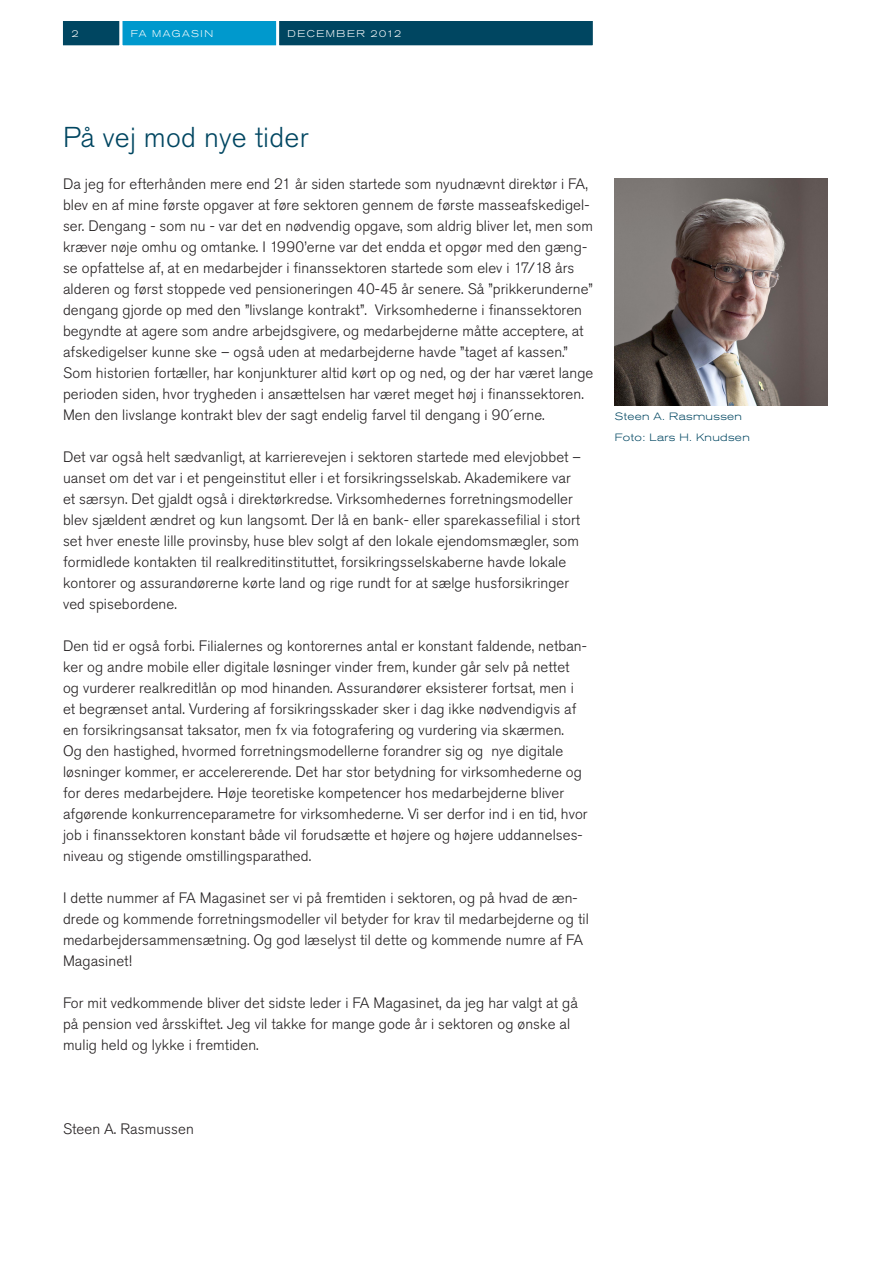
<style>
.page{position:relative;width:893px;height:1263px;background:#fff}
.page>*{position:absolute;margin:0;border:0;box-sizing:border-box;transform-origin:0 0}
.t1{font:300 28.5px "Akzidenz Grotesk Std";letter-spacing:.01em;color:#004661}
.t2{font:300 15px/21px "Akzidenz Grotesk Std";letter-spacing:.005em;color:#231f20}
.t3{font:300 expanded 10.5px/21px "Akzidenz Grotesk Std";letter-spacing:.035em;color:#004661}
.t4{font:300 expanded 9.75px "Akzidenz Grotesk Std";letter-spacing:.135em;color:#fff}
</style>
<div class="page">
<div style="left:121px;top:20px;width:157px;height:27px;background:#0099cd"></div>
<div style="left:119px;top:18px;width:161px;height:30px;border:3px solid #fff"></div>
<div style="left:278px;top:20px;width:316px;height:27px;background:#004661"></div>
<div style="left:276px;top:18px;width:320px;height:30px;border:3px solid #fff"></div>
<div style="left:61px;top:20px;width:60px;height:27px;background:#004661"></div>
<div style="left:60px;top:18px;width:62px;height:30px;border:3px solid #fff"></div>
<img style="left:615px;top:179px;width:212px;height:227px">
<p class="t4" style="left:71px;top:28px;width:9px">2</p>
<p class="t4" style="left:131px;top:28px;width:9px">FA</p>
<p class="t4" style="left:152px;top:28px;width:10px">MAGASIN</p>
<p class="t4" style="left:288px;top:28px;width:115px">december 2012</p>
<h1 class="t1" style="left:63px;top:121px;width:247px">På vej mod nye tider</h1>
<p class="t2" style="left:63px;top:174px;width:532px">Da jeg for efterhånden mere end 21 år siden startede som nyudnævnt direktør i FA, blev en af mine første opgaver at føre sektoren gennem de første masseafskedigel&shy;ser. Dengang - som nu - var det en nødvendig opgave, som aldrig bliver let, men som kræver nøje omhu og omtanke. I 1990’erne var det endda et opgør med den gæng&shy;se opfattelse af, at en medarbejder i finanssektoren startede som elev i 17/18 års alderen og først stoppede ved pensioneringen 40-45 år senere. Så ”prikkerunderne” dengang gjorde op med den ”livslange kontrakt”. Virksomhederne i finanssektoren begyndte at agere som andre arbejdsgivere, og medarbejderne måtte acceptere, at afskedigelser kunne ske – også uden at medarbejderne havde ”taget af kassen.” Som historien fortæller, har konjunkturer altid kørt op og ned, og der har været lange perioden siden, hvor trygheden i ansættelsen har været meget høj i finanssektoren.<br>Men den livslange kontrakt blev der sagt endelig farvel til dengang i 90´erne.</p>
<p class="t2" style="left:63px;top:447px;width:520px">Det var også helt sædvanligt, at karrierevejen i sektoren startede med elevjobbet – uanset om det var i et pengeinstitut eller i et forsikringsselskab. Akademikere var et særsyn. Det gjaldt også i direktørkredse. Virksomhedernes forretningsmodeller blev sjældent ændret og kun langsomt. Der lå en bank- eller sparekassefilial i stort set hver eneste lille provinsby, huse blev solgt af den lokale ejendomsmægler, som formidlede kontakten til realkreditinstituttet, forsikringsselskaberne havde lokale kontorer og assurandørerne kørte land og rige rundt for at sælge husforsikringer ved spisebordene.</p>
<p class="t2" style="left:63px;top:636px;width:526px">Den tid er også forbi. Filialernes og kontorernes antal er konstant faldende, netban&shy;ker og andre mobile eller digitale løsninger vinder frem, kunder går selv på nettet og vurderer realkreditlån op mod hinanden. Assurandører eksisterer fortsat, men i et begrænset antal. Vurdering af forsikringsskader sker i dag ikke nødvendigvis af en forsikringsansat taksator, men fx via fotografering og vurdering via skærmen.<br>Og den hastighed, hvormed forretningsmodellerne forandrer sig og nye digitale løsninger kommer, er accelererende. Det har stor betydning for virksomhederne og for deres medarbejdere. Høje teoretiske kompetencer hos medarbejderne bliver afgørende konkurrenceparametre for virksomhederne. Vi ser derfor ind i en tid, hvor job i finanssektoren konstant både vil forudsætte et højere og højere uddannelses&shy;niveau og stigende omstillingsparathed.</p>
<p class="t2" style="left:63px;top:888px;width:527px">I dette nummer af FA Magasinet ser vi på fremtiden i sektoren, og på hvad de æn&shy;drede og kommende forretningsmodeller vil betyder for krav til medarbejderne og til medarbejdersammensætning. Og god læselyst til dette og kommende numre af FA Magasinet!</p>
<p class="t2" style="left:63px;top:993px;width:516px">For mit vedkommende bliver det sidste leder i FA Magasinet, da jeg har valgt at gå på pension ved årsskiftet. Jeg vil takke for mange gode år i sektoren og ønske al mulig held og lykke i fremtiden.</p>
<p class="t3" style="left:615px;top:406px;width:136px">Steen A. Rasmussen<br>Foto: Lars H. Knudsen</p>
<p class="t2" style="left:63px;top:1119px;width:132px">Steen A. Rasmussen</p>
</div>
